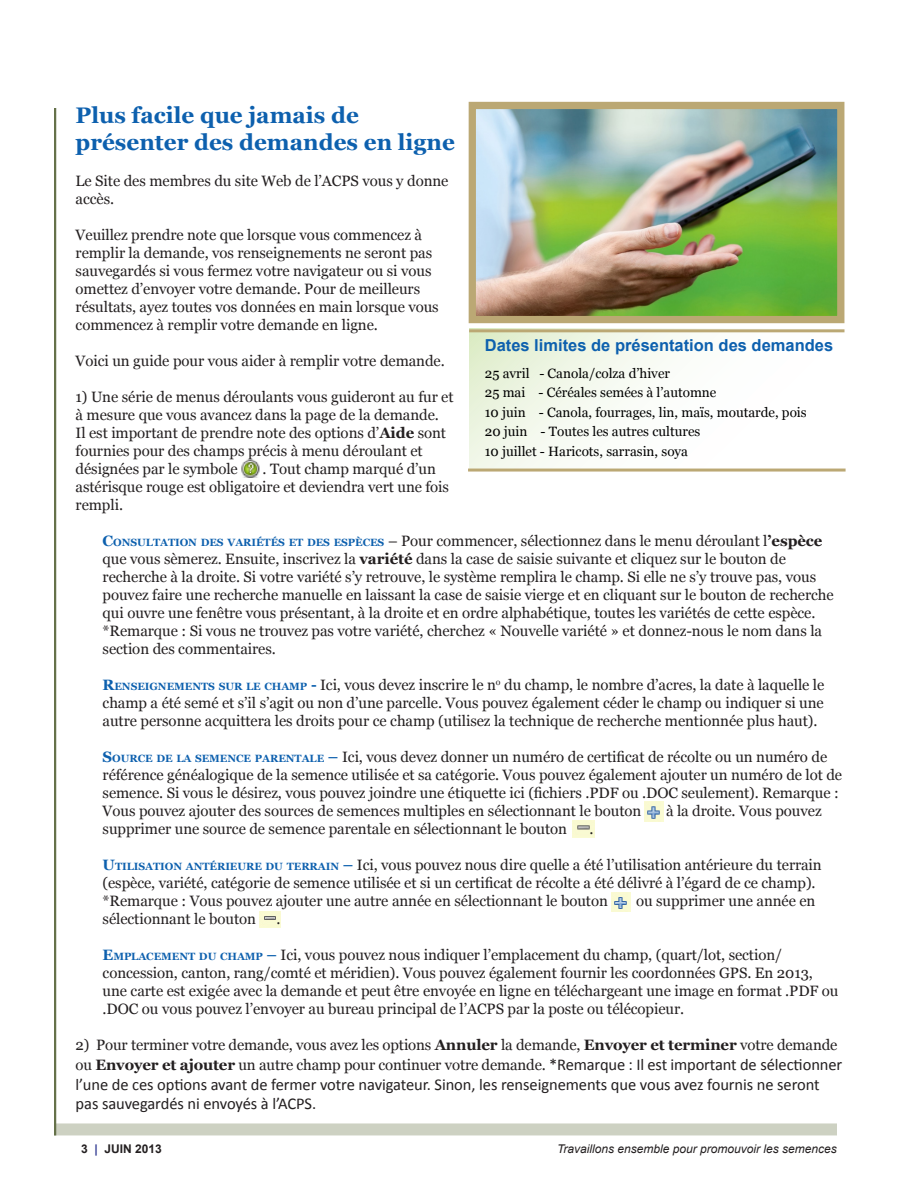
<style>
.page{position:relative;width:918px;height:1188px;background:#fff}
.page>*{position:absolute;margin:0;border:0;box-sizing:border-box;transform-origin:0 0}
.t1{font:700 22.5px/27px "Georgia";color:#0d60ae}
.t2{font:16.5px/19.8px "Calibri";letter-spacing:-.005em;color:#231f20}
.t3{font:700 16.5px "Arial";color:#0d60ae}
.t4{font:15px/18px "Georgia";letter-spacing:-.005em;color:#231f20}
.t5{font:13.5px "Georgia";color:#000}
.t6{font:italic 12px "Arial";color:#231f20}
.t7{font:700 12px "Arial";color:#231f20}
.s1{font-weight:700}
.s2{font-weight:700;color:#0d60ae}
.s3{font-weight:700;font-size:10.5px;color:#0d60ae}
.s4{font-family:"Calibri";font-size:16.5px}
.s5{color:#363f95}
</style>
<div class="page">
<div style="left:54px;top:1123px;width:783px;height:12px;background:#cdd1c2"></div>
<hr style="left:54px;top:108px;width:2px;height:1027px;background:#65714a">
<img style="left:259px;top:911px;width:22px;height:17px">
<img style="left:572px;top:821px;width:22px;height:17px">
<svg style="left:469px;top:332px;width:377px;height:137px"></svg>
<hr style="left:469px;top:329px;width:376px;height:3px;background:#bba874">
<hr style="left:468px;top:469px;width:378px;height:3px;background:#bba874">
<img style="left:241px;top:459px;width:19px;height:19px">
<img style="left:477px;top:110px;width:359px;height:205px">
<div style="left:469px;top:102px;width:375px;height:221px;border:7px solid #bba874"></div>
<img style="left:612px;top:892px;width:18px;height:20px">
<img style="left:645px;top:801px;width:19px;height:20px">
<p class="t1" style="left:76px;top:102px;width:381px">Plus facile que jamais de présenter des demandes en ligne</p>
<p class="t4" style="left:76px;top:172px;width:374px">Le Site des membres du site Web de l’ACPS vous y donne accès.</p>
<p class="t4" style="left:76px;top:226px;width:365px">Veuillez prendre note que lorsque vous commencez à remplir la demande, vos renseignements ne seront pas sauvegardés si vous fermez votre navigateur ou si vous omettez d’envoyer votre demande. Pour de meilleurs résultats, ayez toutes vos données en main lorsque vous commencez à remplir votre demande en ligne.</p>
<p class="t4" style="left:76px;top:352px;width:371px">Voici un guide pour vous aider à remplir votre demande.</p>
<p class="t4" style="left:76px;top:388px;width:380px">1) Une série de menus déroulants vous guideront au fur et à mesure que vous avancez dans la page de la demande.<br>Il est important de prendre note des options d’<span class="s1">Aide</span> sont fournies pour des champs précis à menu déroulant et désignées par le symbole</p>
<p class="t3" style="left:485px;top:335px;width:350px">Dates limites de présentation des demandes</p>
<p class="t5" style="left:485px;top:365px;width:187px">25 avril - Canola/colza d’hiver</p>
<p class="t5" style="left:485px;top:384px;width:233px">25 mai - Céréales semées à l’automne</p>
<p class="t5" style="left:485px;top:404px;width:323px">10 juin - Canola, fourrages, lin, maïs, moutarde, pois</p>
<p class="t5" style="left:485px;top:423px;width:217px">20 juin - Toutes les autres cultures</p>
<p class="t5" style="left:485px;top:443px;width:205px">10 juillet - Haricots, sarrasin, soya</p>
<p class="t4" style="left:76px;top:460px;width:375px;text-indent:187px">. Tout champ marqué d’un astérisque rouge est obligatoire et deviendra vert une fois rempli.</p>
<p class="t4" style="left:103px;top:532px;width:733px"><span class="s2">C</span><span class="s3">ONSULTATION DES VARIÉTÉS ET DES ESPÈCES</span> – Pour commencer, sélectionnez dans le menu déroulant l<span class="s1">’espèce </span>que vous sèmerez. Ensuite, inscrivez la <span class="s1">variété</span> dans la case de saisie suivante et cliquez sur le bouton de recherche à la droite. Si votre variété s’y retrouve, le système remplira le champ. Si elle ne s’y trouve pas, vous pouvez faire une recherche manuelle en laissant la case de saisie vierge et en cliquant sur le bouton de recherche qui ouvre une fenêtre vous présentant, à la droite et en ordre alphabétique, toutes les variétés de cette espèce. *Remarque : Si vous ne trouvez pas votre variété, cherchez « Nouvelle variété » et donnez-nous le nom dans la section des commentaires.</p>
<p class="t4" style="left:103px;top:676px;width:723px;text-align:justify"><span class="s2">R</span><span class="s3">ENSEIGNEMENTS SUR LE CHAMP</span> <span class="s2">-</span> Ici, vous devez inscrire le n<sup>o</sup> du champ, le nombre d’acres, la date à laquelle le champ a été semé et s’il s’agit ou non d’une parcelle. Vous pouvez également céder le champ ou indiquer si une autre personne acquittera les droits pour ce champ (utilisez la technique de recherche mentionnée plus haut).</p>
<p class="t4" style="left:103px;top:748px;width:741px"><span class="s2">S</span><span class="s3">OURCE DE LA SEMENCE PARENTALE</span> <span class="s2">–</span> Ici, vous devez donner un numéro de certificat de récolte ou un numéro de référence généalogique de la semence utilisée et sa catégorie. Vous pouvez également ajouter un numéro de lot de semence. Si vous le désirez, vous pouvez joindre une étiquette ici (fichiers .PDF ou .DOC seulement). Remarque :<br>Vous pouvez ajouter des sources de semences multiples en sélectionnant le bouton</p>
<p class="t4" style="left:666px;top:802px;width:157px">à la droite. Vous pouvez</p>
<p class="t4" style="left:103px;top:820px;width:466px">supprimer une source de semence parentale en sélectionnant le bouton</p>
<p class="t4" style="left:590px;top:820px;width:6px">.</p>
<p class="t4" style="left:103px;top:856px;width:721px"><span class="s2">U</span><span class="s3">TILISATION ANTÉRIEURE DU TERRAIN</span> <span class="s2">–</span> Ici, vous pouvez nous dire quelle a été l’utilisation antérieure du terrain (espèce, variété, catégorie de semence utilisée et si un certificat de récolte a été délivré à l’égard de ce champ). *Remarque : Vous pouvez ajouter une autre année en sélectionnant le bouton</p>
<p class="t4" style="left:636px;top:892px;width:181px">ou supprimer une année en</p>
<p class="t4" style="left:103px;top:910px;width:155px">sélectionnant le bouton</p>
<p class="t4" style="left:277px;top:910px;width:6px">.</p>
<p class="t4" style="left:103px;top:946px;width:738px"><span class="s2">E</span><span class="s3">MPLACEMENT DU CHAMP</span> <span class="s2">–</span> Ici, vous pouvez nous indiquer l’emplacement du champ, (quart/lot, section/ concession, canton, rang/comté et méridien). Vous pouvez également fournir les coordonnées GPS. En 2013, une carte est exigée avec la demande et peut être envoyée en ligne en téléchargeant une image en format .PDF ou .DOC ou vous pouvez l’envoyer au bureau principal de l’ACPS par la poste ou télécopieur.</p>
<p class="t4" style="left:76px;top:1035px;width:768px;line-height:19.8px">2) Pour terminer votre demande, vous avez les options <span class="s1">Annuler</span> la demande, <span class="s1">Envoyer et terminer</span> votre demande ou <span class="s1">Envoyer et ajouter</span> un autre champ pour continuer votre demande. <span class="s4">*Remarque : Il est important de sélectionner</span></p>
<p class="t2" style="left:76px;top:1074px;width:746px">l’une de ces options avant de fermer votre navigateur. Sinon, les renseignements que vous avez fournis ne seront pas sauvegardés ni envoyés à l’ACPS.</p>
<p class="t7" style="left:81px;top:1141px;width:82px">3 <span class="s5">|</span> JUIN 2013</p>
<p class="t6" style="left:557px;top:1141px;width:281px">Travaillons ensemble pour promouvoir les semences</p>
</div>
